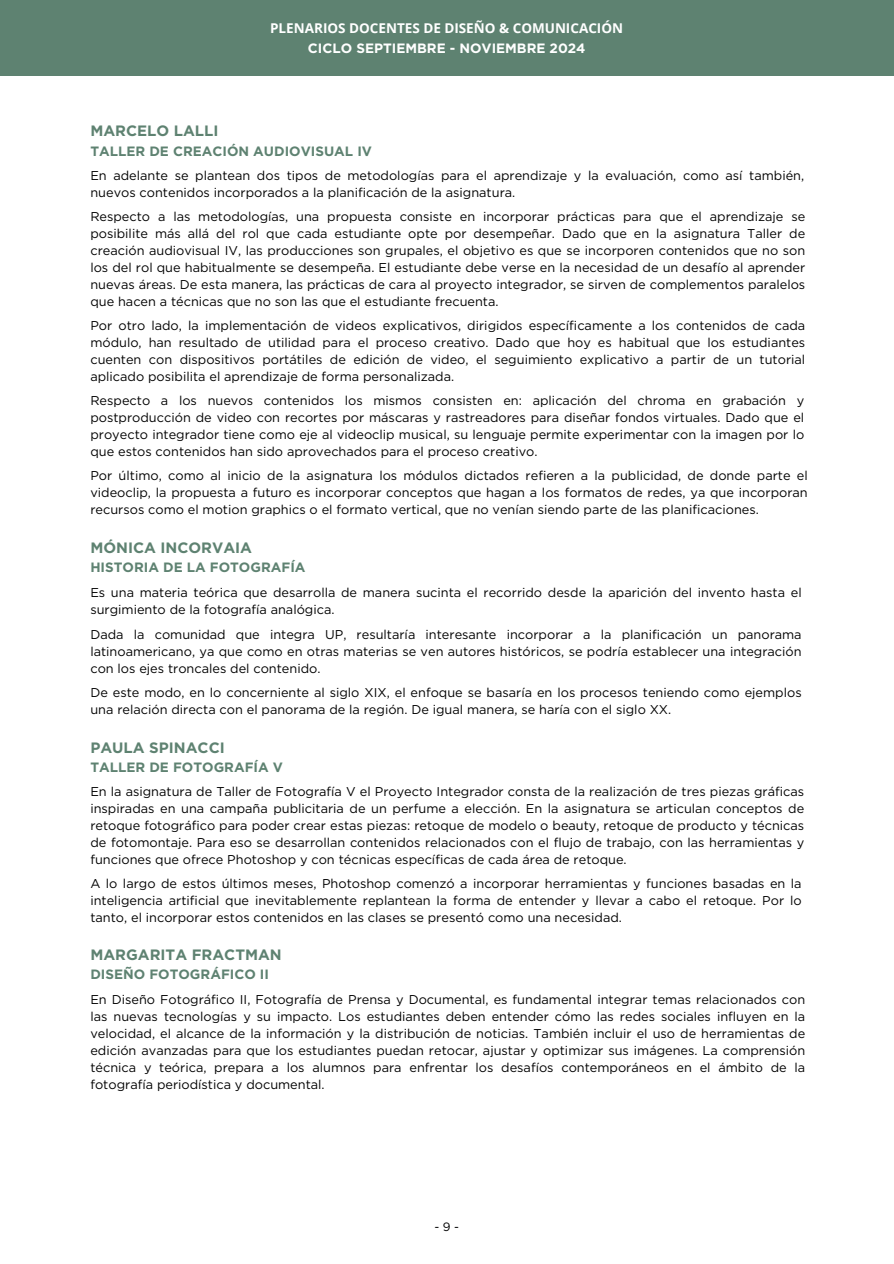
<style>
.page{position:relative;width:894px;height:1264px;background:#fff}
.page>*{position:absolute;margin:0;border:0;box-sizing:border-box;transform-origin:0 0}
.t1{font:700 15px "Gotham";color:#5e8271}
.t2{font:700 13.5px "Gotham";color:#5e8271}
.t3{font:700 13.5px "Open Sans";color:#fff}
.t4{font:700 13.5px "Gotham";color:#fff}
.t5{font:12.75px/17px "Gotham";color:#000;text-align:justify}
.t6{font:12px "Gotham";color:#000}
</style>
<div class="page">
<div style="left:0;top:0;width:893px;height:75px;background:#5e8271"></div>
<h1 class="t3" style="left:270px;top:18px;width:354px">PLENARIOS DOCENTES DE DISEÑO &amp; COMUNICACIÓN</h1>
<h1 class="t4" style="left:308px;top:40px;width:279px">CICLO SEPTIEMBRE - NOVIEMBRE 2024</h1>
<h1 class="t1" style="left:90px;top:122px;width:130px">MARCELO LALLI</h1>
<h1 class="t2" style="left:90px;top:142px;width:283px">TALLER DE CREACIÓN AUDIOVISUAL IV</h1>
<h2 class="t5" style="left:90px;top:167px;width:715px">En adelante se plantean dos tipos de metodologías para el aprendizaje y la evaluación, como así también, nuevos contenidos incorporados a la planificación de la asignatura.</h2>
<h2 class="t5" style="left:90px;top:208px;width:716px">Respecto a las metodologías, una propuesta consiste en incorporar prácticas para que el aprendizaje se posibilite más allá del rol que cada estudiante opte por desempeñar. Dado que en la asignatura Taller de creación audiovisual IV, las producciones son grupales, el objetivo es que se incorporen contenidos que no son los del rol que habitualmente se desempeña. El estudiante debe verse en la necesidad de un desafío al aprender nuevas áreas. De esta manera, las prácticas de cara al proyecto integrador, se sirven de complementos paralelos que hacen a técnicas que no son las que el estudiante frecuenta.</h2>
<h1 class="t5" style="left:90px;top:317px;width:716px">Por otro lado, la implementación de videos explicativos, dirigidos específicamente a los contenidos de cada módulo, han resultado de utilidad para el proceso creativo. Dado que hoy es habitual que los estudiantes cuenten con dispositivos portátiles de edición de video, el seguimiento explicativo a partir de un tutorial aplicado posibilita el aprendizaje de forma personalizada.</h1>
<h2 class="t5" style="left:90px;top:392px;width:715px">Respecto a los nuevos contenidos los mismos consisten en: aplicación del chroma en grabación y postproducción de video con recortes por máscaras y rastreadores para diseñar fondos virtuales. Dado que el proyecto integrador tiene como eje al videoclip musical, su lenguaje permite experimentar con la imagen por lo que estos contenidos han sido aprovechados para el proceso creativo.</h2>
<h2 class="t5" style="left:90px;top:467px;width:718px">Por último, como al inicio de la asignatura los módulos dictados refieren a la publicidad, de donde parte el videoclip, la propuesta a futuro es incorporar conceptos que hagan a los formatos de redes, ya que incorporan recursos como el motion graphics o el formato vertical, que no venían siendo parte de las planificaciones.</h2>
<h2 class="t1" style="left:90px;top:538px;width:163px">MÓNICA INCORVAIA</h2>
<h2 class="t2" style="left:90px;top:559px;width:217px">HISTORIA DE LA FOTOGRAFÍA</h2>
<h2 class="t5" style="left:90px;top:584px;width:712px">Es una materia teórica que desarrolla de manera sucinta el recorrido desde la aparición del invento hasta el surgimiento de la fotografía analógica.</h2>
<h2 class="t5" style="left:90px;top:625px;width:712px">Dada la comunidad que integra UP, resultaría interesante incorporar a la planificación un panorama latinoamericano, ya que como en otras materias se ven autores históricos, se podría establecer una integración con los ejes troncales del contenido.</h2>
<h2 class="t5" style="left:90px;top:684px;width:712px">De este modo, en lo concerniente al siglo XIX, el enfoque se basaría en los procesos teniendo como ejemplos una relación directa con el panorama de la región. De igual manera, se haría con el siglo XX.</h2>
<h2 class="t1" style="left:90px;top:738px;width:136px">PAULA SPINACCI</h2>
<h2 class="t2" style="left:90px;top:759px;width:194px">TALLER DE FOTOGRAFÍA V</h2>
<h2 class="t5" style="left:90px;top:783px;width:715px">En la asignatura de Taller de Fotografía V el Proyecto Integrador consta de la realización de tres piezas gráficas inspiradas en una campaña publicitaria de un perfume a elección. En la asignatura se articulan conceptos de retoque fotográfico para poder crear estas piezas: retoque de modelo o beauty, retoque de producto y técnicas de fotomontaje. Para eso se desarrollan contenidos relacionados con el flujo de trabajo, con las herramientas y funciones que ofrece Photoshop y con técnicas específicas de cada área de retoque.</h2>
<p class="t5" style="left:90px;top:874px;width:712px">A lo largo de estos últimos meses, Photoshop comenzó a incorporar herramientas y funciones basadas en la inteligencia artificial que inevitablemente replantean la forma de entender y llevar a cabo el retoque. Por lo tanto, el incorporar estos contenidos en las clases se presentó como una necesidad.</p>
<h1 class="t1" style="left:90px;top:945px;width:193px">MARGARITA FRACTMAN</h1>
<h1 class="t2" style="left:90px;top:966px;width:180px">DISEÑO FOTOGRÁFICO II</h1>
<h2 class="t5" style="left:90px;top:990px;width:716px">En Diseño Fotográfico II, Fotografía de Prensa y Documental, es fundamental integrar temas relacionados con las nuevas tecnologías y su impacto. Los estudiantes deben entender cómo las redes sociales influyen en la velocidad, el alcance de la información y la distribución de noticias. También incluir el uso de herramientas de edición avanzadas para que los estudiantes puedan retocar, ajustar y optimizar sus imágenes. La comprensión técnica y teórica, prepara a los alumnos para enfrentar los desafíos contemporáneos en el ámbito de la fotografía periodística y documental.</h2>
<h1 class="t6" style="left:434px;top:1219px;width:26px">-9-</h1>
</div>
